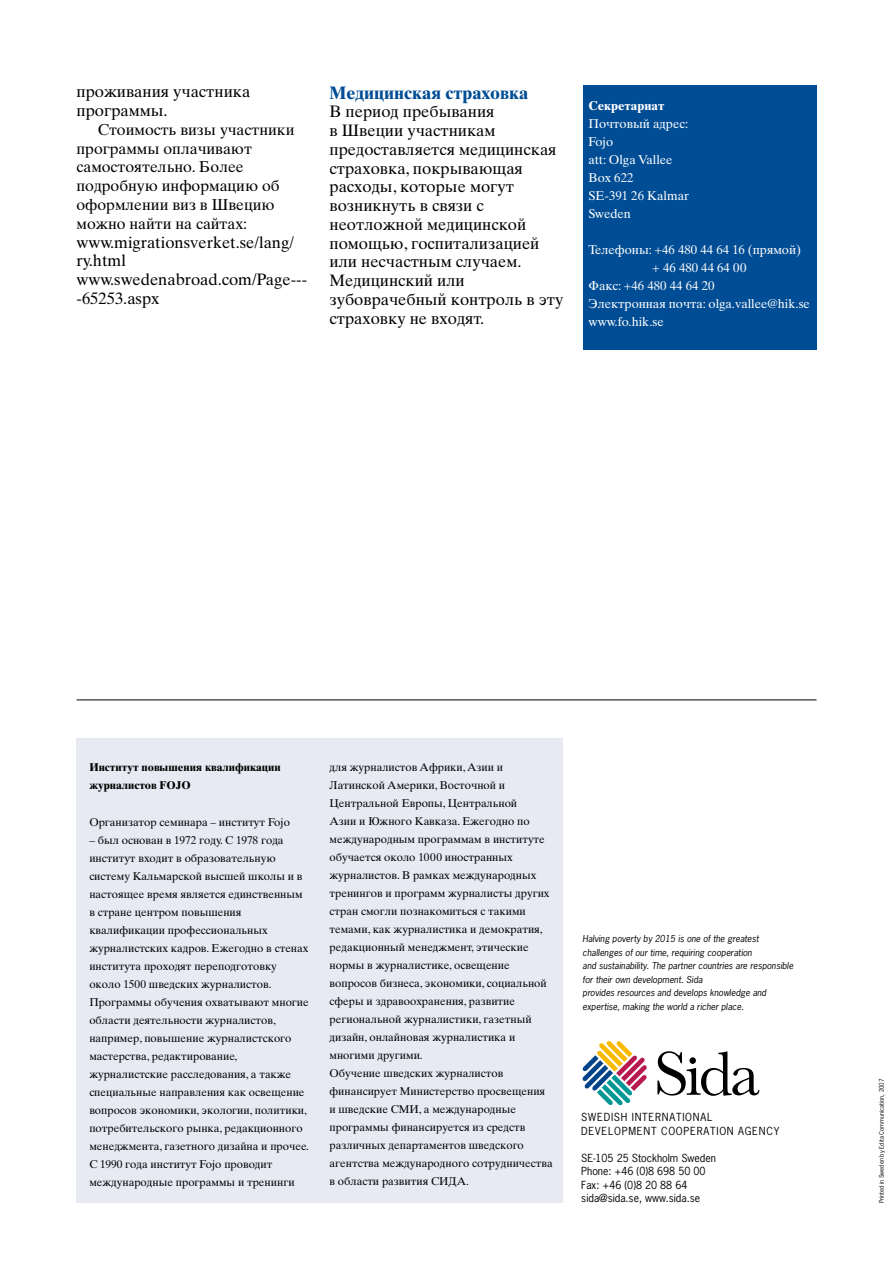
<style>
.page{position:relative;width:893px;height:1263px;background:#fff}
.page>*{position:absolute;margin:0;border:0;box-sizing:border-box;transform-origin:0 0}
.t1{font:700 18px "Times Ten Cyr";color:#004d95}
.t2{font:16.5px/18.8px "Times Ten Cyr Upright";color:#000}
.t3{font:15.75px/18.8px "Times Ten Cyr Upright";color:#000}
.t4{font:12.75px/18px "Times Ten Cyr Upright";color:#fff}
.t5{font:700 12.75px "Times Ten Cyr";color:#fff}
.t6{font:11.25px/18px "Times Ten Cyr Upright";color:#000}
.t7{font:700 11.25px/18px "Times Ten Cyr";color:#000}
.t8{font:10.5px/13.5px "News Gothic Std";color:#000}
.t9{font:10.5px/13.5px "News Gothic Std";letter-spacing:.07em;color:#000}
.t10{font:italic 9px/13.5px "News Gothic Std";color:#000}
.t11{font:6px "News Gothic Std";color:#000}
</style>
<div class="page">
<div style="left:583px;top:85px;width:233px;height:264px;background:#004d95"></div>
<svg style="left:583px;top:1041px;width:64px;height:64px"></svg>
<svg style="left:657px;top:1051px;width:102px;height:45px"></svg>
<div style="left:76px;top:738px;width:487px;height:465px;background:#e7e9f3"></div>
<hr style="left:76px;top:699px;width:740px;height:1px;background:#000">
<h2 class="t2" style="left:76px;top:83px;width:175px">проживания участника программы.</h2>
<h3 class="t3" style="left:76px;top:120px;width:219px;text-indent:21px">Стоимость визы участники программы оплачивают самостоятельно. Более подробную информацию об оформлении виз в Швецию можно найти на сайтах:</h3>
<h2 class="t2" style="left:76px;top:233px;width:232px">www.migrationsverket.se/lang/ ry.html www.swedenabroad.com/Page--- -65253.aspx</h2>
<h1 class="t1" style="left:330px;top:82px;width:200px">Медицинская страховка</h1>
<p class="t2" style="left:330px;top:102px;width:235px">В период пребывания<br>в Швеции участникам предоставляется медицинская страховка, покрывающая расходы, которые могут возникнуть в связи с неотложной медицинской помощью, госпитализацией или несчастным случаем.<br>Медицинский или зубоврачебный контроль в эту страховку не входят.</p>
<p class="t5" style="left:588px;top:98px;width:77px">Секретариат</p>
<p class="t4" style="left:588px;top:114px;width:102px">Почтовый адрес:<br>Fojo<br>att: Olga Vallee<br>Box 622<br>SE-391 26 Kalmar<br>Sweden</p>
<p class="t4" style="left:588px;top:240px;width:214px">Телефоны: +46 480 44 64 16 (прямой)</p>
<p class="t4" style="left:652px;top:258px;width:96px">+ 46 480 44 64 00</p>
<p class="t4" style="left:588px;top:276px;width:127px">Факс: +46 480 44 64 20</p>
<p class="t4" style="left:588px;top:294px;width:223px">Электронная почта: olga.vallee@hik.se</p>
<p class="t4" style="left:588px;top:312px;width:77px">www.fo.hik.se</p>
<p class="t7" style="left:89px;top:758px;width:193px">Институт повышения квалификации журналистов FOJO</p>
<p class="t6" style="left:89px;top:813px;width:202px">Организатор семинара – институт Fojo</p>
<p class="t6" style="left:89px;top:831px;width:221px">– был основан в 1972 году. С 1978 года институт входит в образовательную систему Кальмарской высшей школы и в настоящее время является единственным в стране центром повышения квалификации профессиональных журналистских кадров. Ежегодно в стенах института проходят переподготовку около 1500 шведских журналистов.<br>Программы обучения охватывают многие области деятельности журналистов, например, повышение журналистского мастерства, редактирование, журналистские расследования, а также специальные направления как освещение вопросов экономики, экологии, политики, потребительского рынка, редакционного менеджмента, газетного дизайна и прочее.<br>С 1990 года институт Fojo проводит международные программы и тренинги</p>
<p class="t6" style="left:330px;top:758px;width:225px">для журналистов Африки, Азии и Латинской Америки, Восточной и Центральной Европы, Центральной<br>Азии и Южного Кавказа. Ежегодно по международным программам в институте обучается около 1000 иностранных журналистов. В рамках международных тренингов и программ журналисты других стран смогли познакомиться с такими темами, как журналистика и демократия, редакционный менеджмент, этические нормы в журналистике, освещение вопросов бизнеса, экономики, социальной сферы и здравоохранения, развитие региональной журналистики, газетный дизайн, онлайновая журналистика и многими другими.<br>Обучение шведских журналистов финансирует Министерство просвещения и шведские СМИ, а международные программы финансируется из средств различных департаментов шведского агентства международного сотрудничества в области развития СИДА.</p>
<p class="t10" style="left:583px;top:932px;width:212px">Halving poverty by 2015 is one of the greatest challenges of our time, requiring cooperation<br>and sustainability. The partner countries are responsible for their own development. Sida<br>provides resources and develops knowledge and expertise, making the world a richer place.</p>
<p class="t9" style="left:581px;top:1111px;width:199px">SWEDISH INTERNATIONAL<br>DEVELOPMENT COOPERATION AGENCY</p>
<p class="t8" style="left:581px;top:1151px;width:136px">SE-105 25 Stockholm Sweden<br>Phone: +46 (0)8 698 50 00<br>Fax: +46 (0)8 20 88 64 sida@sida.se, www.sida.se</p>
<p class="t11" style="left:878px;top:1203px;width:126px;rotate:-90deg">Printed in Sweden by Edita Communication, 2007</p>
</div>
